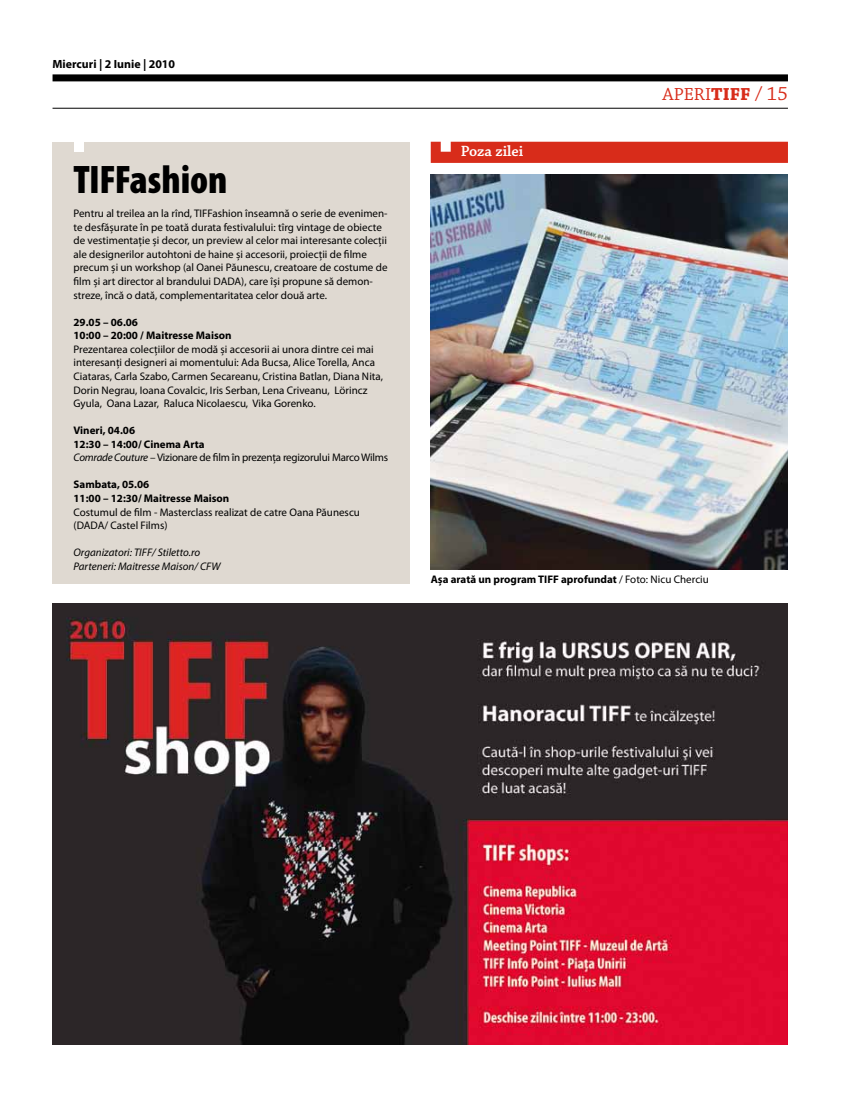
<style>
.page{position:relative;width:851px;height:1099px;background:#fff}
.page>*{position:absolute;margin:0;border:0;box-sizing:border-box;transform-origin:0 0}
.t1{font:900 condensed 40px "Myriad Pro";color:#000}
.t2{font:18.38px "Chaparral Pro";letter-spacing:.005em;color:#d82c1a}
.t3{font:600 15.62px "Chaparral Pro";color:#fff}
.t4{font:700 11.88px "Myriad Pro";color:#000}
.t5{font:11px/13.6px "Myriad Pro";color:#000}
.t6{font:700 11px/13.6px "Myriad Pro";color:#000}
.t7{font:11px/13.6px "Myriad Pro";letter-spacing:-.02em;color:#000}
.t8{font:italic 11px/13.6px "Myriad Pro";color:#000}
.s1{font-weight:700}
.s2{font-style:italic}
.s3{font-size:20px}
.s4{font-weight:400}
</style>
<div class="page">
<div style="left:53px;top:74px;width:734px;height:7px;background:#000"></div>
<hr style="left:52px;top:108px;width:735px;height:1px;background:#000">
<div style="left:430px;top:142px;width:357px;height:21px;background:#d82c1a"></div>
<img style="left:430px;top:175px;width:357px;height:395px">
<div style="left:52px;top:142px;width:357px;height:441px;background:#dfd9d1"></div>
<div style="left:73px;top:142px;width:10px;height:10px;background:#fff"></div>
<img style="left:52px;top:603px;width:735px;height:441px">
<p class="t4" style="left:52px;top:56px;width:124px">Miercuri | 2 Iunie | 2010</p>
<h1 class="t1" style="left:73px;top:154px;width:155px">TIFFashion</h1>
<p class="t5" style="left:73px;top:206px;width:315px">Pentru al treilea an la rînd, TIFFashion înseamnă o serie de evenimen&shy;te desfăşurate în pe toată durata festivalului: tîrg vintage de obiecte de vestimentaţie şi decor, un preview al celor mai interesante colecţii ale designerilor autohtoni de haine şi accesorii, proiecţii de filme precum şi un workshop (al Oanei Păunescu, creatoare de costume de film şi art director al brandului DADA), care îşi propune să demon&shy;streze, încă o dată, complementaritatea celor două arte.</p>
<p class="t6" style="left:73px;top:315px;width:159px">29.05 – 06.06<br>10:00 – 20:00 / Maitresse Maison</p>
<p class="t5" style="left:73px;top:342px;width:311px">Prezentarea colecţiilor de modă şi accesorii ai unora dintre cei mai interesanţi designeri ai momentului: Ada Bucsa, Alice Torella, Anca Ciataras, Carla Szabo, Carmen Secareanu, Cristina Batlan, Diana Nita, Dorin Negrau, Ioana Covalcic, Iris Serban, Lena Criveanu, Lörincz Gyula, Oana Lazar, Raluca Nicolaescu, Vika Gorenko.</p>
<p class="t7" style="left:73px;top:423px;width:316px"><span class="s1">Vineri, 04.06<br>12:30 – 14:00/ Cinema Arta<br></span><span class="s2">Comrade Couture</span> – Vizionare de film în prezenţa regizorului Marco Wilms</p>
<p class="t6" style="left:73px;top:477px;width:157px">Sambata, 05.06<br>11:00 – 12:30/ Maitresse Maison</p>
<p class="t5" style="left:73px;top:505px;width:288px">Costumul de film - Masterclass realizat de catre Oana Păunescu (DADA/ Castel Films)</p>
<p class="t8" style="left:73px;top:545px;width:148px">Organizatori: TIFF/ Stiletto.ro<br>Parteneri: Maitresse Maison/ CFW</p>
<h3 class="t3" style="left:460px;top:142px;width:64px">Poza zilei</h3>
<h2 class="t2" style="left:662px;top:84px;width:127px">APERI<span class="s1">TIFF</span> <span class="s3">/ 15</span></h2>
<p class="t6" style="left:430px;top:572px;width:279px">Așa arată un program TIFF aprofundat <span class="s4">/ Foto: Nicu Cherciu</span></p>
</div>
